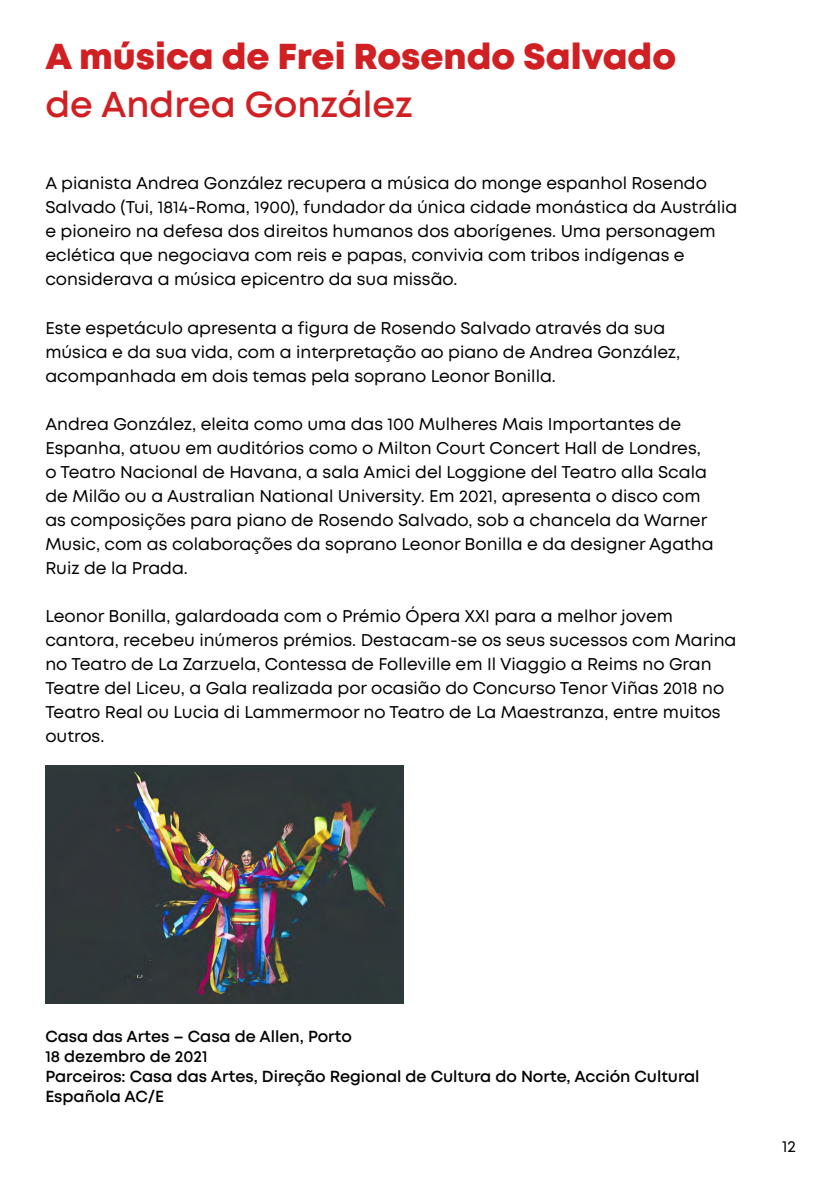
<style>
.page{position:relative;width:840px;height:1191px;background:#fff}
.page>*{position:absolute;margin:0;border:0;box-sizing:border-box;transform-origin:0 0}
.t1{font:800 36px "Mont";color:#d12023}
.t2{font:600 36px "Mont";color:#d12023}
.t3{font:17px/24px "Mont";color:#000}
.t4{font:600 16px/20px "Mont";color:#000}
.t5{font:16px "Mont";color:#000}
</style>
<div class="page">
<img style="left:45px;top:765px;width:358px;height:239px">
<h1 class="t1" style="left:45px;top:33px;width:632px">A música de Frei Rosendo Salvado</h1>
<h1 class="t2" style="left:45px;top:82px;width:368px">de Andrea González</h1>
<p class="t3" style="left:45px;top:172px;width:693px">A pianista Andrea González recupera a música do monge espanhol Rosendo Salvado (Tui, 1814-Roma, 1900), fundador da única cidade monástica da Austrália e pioneiro na defesa dos direitos humanos dos aborígenes. Uma personagem eclética que negociava com reis e papas, convivia com tribos indígenas e considerava a música epicentro da sua missão.</p>
<p class="t3" style="left:45px;top:316px;width:636px">Este espetáculo apresenta a figura de Rosendo Salvado através da sua música e da sua vida, com a interpretação ao piano de Andrea González, acompanhada em dois temas pela soprano Leonor Bonilla.</p>
<p class="t3" style="left:45px;top:412px;width:669px">Andrea González, eleita como uma das 100 Mulheres Mais Importantes de Espanha, atuou em auditórios como o Milton Court Concert Hall de Londres, o Teatro Nacional de Havana, a sala Amici del Loggione del Teatro alla Scala de Milão ou a Australian National University. Em 2021, apresenta o disco com as composições para piano de Rosendo Salvado, sob a chancela da Warner Music, com as colaborações da soprano Leonor Bonilla e da designer Agatha Ruiz de la Prada.</p>
<p class="t3" style="left:45px;top:604px;width:692px">Leonor Bonilla, galardoada com o Prémio Ópera XXI para a melhor jovem cantora, recebeu inúmeros prémios. Destacam-se os seus sucessos com Marina no Teatro de La Zarzuela, Contessa de Folleville em Il Viaggio a Reims no Gran Teatre del Liceu, a Gala realizada por ocasião do Concurso Tenor Viñas 2018 no Teatro Real ou Lucia di Lammermoor no Teatro de La Maestranza, entre muitos outros.</p>
<p class="t4" style="left:45px;top:1026px;width:655px">Casa das Artes – Casa de Allen, Porto<br>18 dezembro de 2021<br>Parceiros: Casa das Artes, Direção Regional de Cultura do Norte, Acción Cultural Española AC/E</p>
<p class="t5" style="left:781px;top:1136px;width:15px">12</p>
</div>
